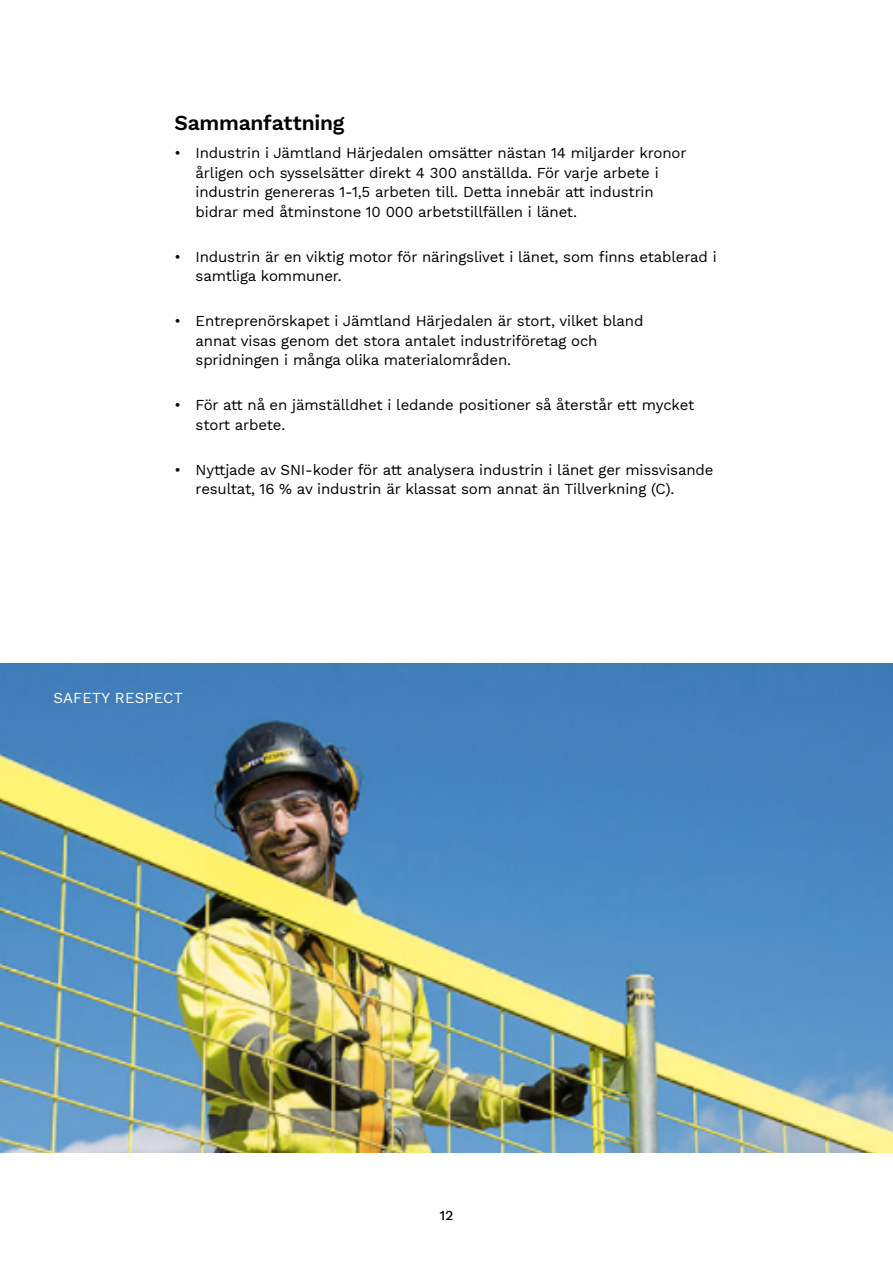
<style>
.page{position:relative;width:893px;height:1263px;background:#fff}
.page>*{position:absolute;margin:0;border:0;box-sizing:border-box;transform-origin:0 0}
.h3_-_inlaga{font:600 21px "Work Sans";letter-spacing:-.01em;color:#000}
.t1{font:15px/19.5px "Work Sans";letter-spacing:-.01em;color:#000}
.p_-_brödtext{font:15px "Work Sans";letter-spacing:.01em;color:#fff}
.t2{font:500 13.5px "Work Sans";color:#000}
</style>
<div class="page">
<img style="left:0;top:663px;width:893px;height:489px">
<h3 class="h3_-_inlaga" style="left:174px;top:107px;width:171px">Sammanfattning</h3>
<p class="t1" style="left:196px;top:143px;width:492px;text-indent:-21px">• Industrin i Jämtland Härjedalen omsätter nästan 14 miljarder kronor årligen och sysselsätter direkt 4 300 anställda. För varje arbete i industrin genereras 1-1,5 arbeten till. Detta innebär att industrin bidrar med åtminstone 10 000 arbetstillfällen i länet.</p>
<p class="t1" style="left:196px;top:246px;width:523px;text-indent:-21px">• Industrin är en viktig motor för näringslivet i länet, som finns etablerad i samtliga kommuner.</p>
<p class="t1" style="left:196px;top:311px;width:449px;text-indent:-21px">• Entreprenörskapet i Jämtland Härjedalen är stort, vilket bland annat visas genom det stora antalet industriföretag och spridningen i många olika materialområden.</p>
<p class="t1" style="left:196px;top:395px;width:500px;text-indent:-21px">• För att nå en jämställdhet i ledande positioner så återstår ett mycket stort arbete.</p>
<p class="t1" style="left:196px;top:459px;width:519px;text-indent:-21px">• Nyttjade av SNI-koder för att analysera industrin i länet ger missvisande resultat, 16 % av industrin är klassat som annat än Tillverkning (C).</p>
<p class="p_-_brödtext" style="left:54px;top:686px;width:131px">SAFETY RESPECT</p>
<p class="t2" style="left:440px;top:1205px;width:15px">12</p>
</div>
